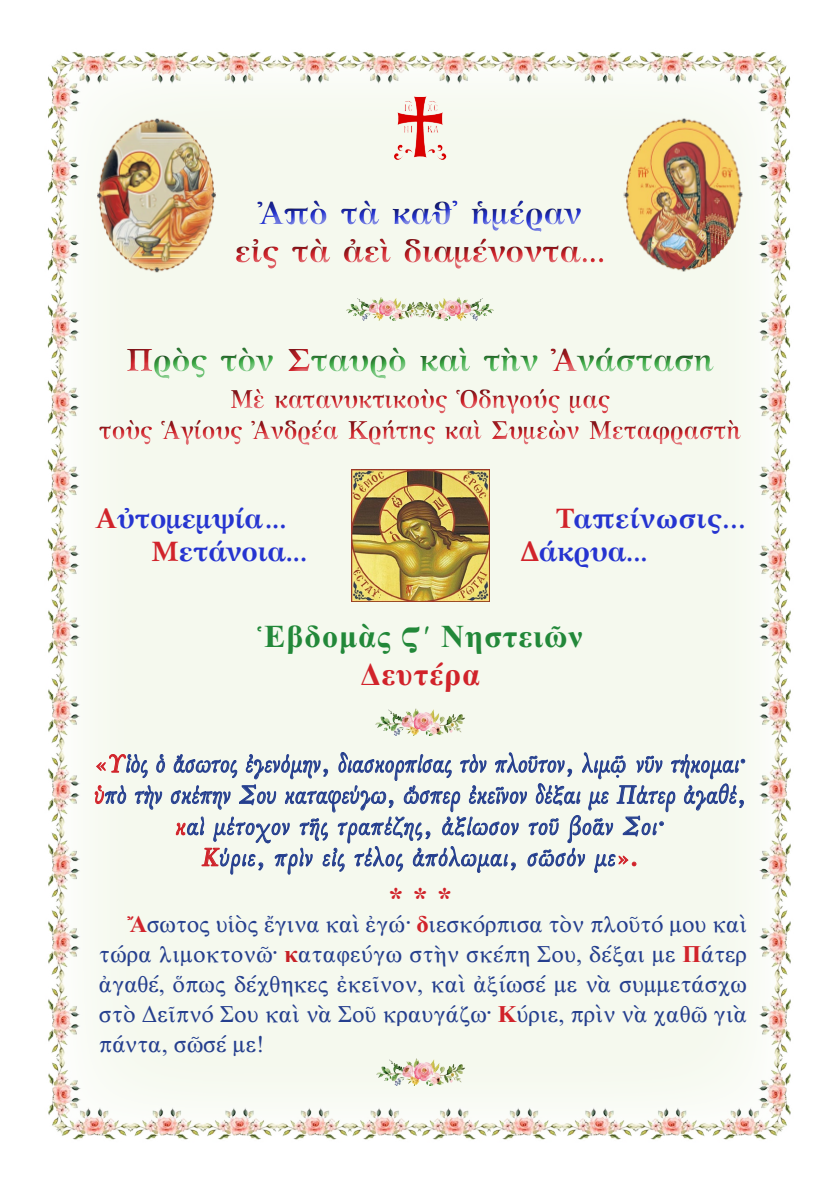
<style>
.page{position:relative;width:840px;height:1191px;background:#fff}
.page>*{position:absolute;margin:0;border:0;box-sizing:border-box;transform-origin:0 0}
.t1{font:700 32px "GFS Artemisia";color:#40ae49}
.t2{font:700 32px "GFS Artemisia";color:#d1232a}
.t3{font:32px "CTOS New Times Bold Test 1";letter-spacing:.03em;color:#228839}
.t4{font:700 32px "GFS Artemisia";color:#2534d0}
.t5{font:32px "CTOS New Times Bold Test 1";letter-spacing:.03em;color:#d1232a}
.t6{font:30px "CTOS New Times Bold Test 1";color:#d1232a}
.t7{font:700 28px "GFS Artemisia";color:#2534d0}
.t8{font:700 28px "GFS Artemisia";letter-spacing:.03em;color:#2534d0}
.t9{font:26px "GFS Baskerville";letter-spacing:.01em;color:#253f8e}
.t10{font:26px/31.2px "GFS Baskerville";letter-spacing:.03em;color:#253f8e;text-align:center}
.t11{font:700 26px/31.2px "GFS Artemisia";color:#d1232a;text-align:center;scale:.9 1}
.t12{font:24px/30px "CTOS New Times Roman Test 1";color:#253f8e;text-align:justify}
.s1{color:#d1232a}
.s2{font-family:"CTOS New Times Bold Test 1";color:#d1232a}
.s3{font-family:"CTOS New Times Bold Test 1";color:#c62026}
</style>
<div class="page">
<img style="left:47px;top:52px;width:744px;height:1088px">
<img style="left:393px;top:96px;width:53px;height:65px">
<div style="left:225px;top:191px;width:391px;height:86px;background:#f5f9ee"></div>
<div style="left:222px;top:186px;width:392px;height:84px;background:#231f20;opacity:.75"></div>
<svg style="left:94px;top:745px;width:71px;height:65px"></svg>
<svg style="left:171px;top:744px;width:573px;height:130px"></svg>
<img style="left:96px;top:114px;width:122px;height:158px">
<img style="left:623px;top:114px;width:121px;height:158px">
<img style="left:374px;top:706px;width:90px;height:30px">
<img style="left:345px;top:295px;width:71px;height:25px">
<img style="left:416px;top:295px;width:78px;height:25px">
<img style="left:375px;top:1056px;width:90px;height:29px">
<div style="left:93px;top:338px;width:661px;height:121px;background:#f5f9ee"></div>
<div style="left:91px;top:334px;width:658px;height:120px;background:#231f20;opacity:.75"></div>
<img style="left:351px;top:469px;width:138px;height:132px">
<h1 class="t4" style="left:258px;top:186px;width:325px">Ἀπὸ τὰ καθ᾿ ἡμέραν</h1>
<h1 class="t2" style="left:235px;top:225px;width:371px">εἰς τὰ ἀεὶ διαμένοντα...</h1>
<h1 class="t1" style="left:126px;top:334px;width:589px"><span class="s1">Π</span>ρὸς τὸν <span class="s1">Σ</span>ταυρὸ καὶ τὴν <span class="s1">Ἀ</span>νάσταση</h1>
<p class="t11" style="left:99px;top:381px;width:714px">Μὲ κατανυκτικοὺς Ὁδηγούς μας<br>τοὺς Ἁγίους Ἀνδρέα Κρήτης καὶ Συμεὼν Μεταφραστὴ</p>
<p class="t7" style="left:95px;top:495px;width:193px"><span class="s1">Α</span>ὐτομεμψία...</p>
<p class="t7" style="left:151px;top:528px;width:157px"><span class="s1">Μ</span>ετάνοια...</p>
<p class="t8" style="left:555px;top:495px;width:191px"><span class="s1">Τ</span>απείνωσις...</p>
<p class="t7" style="left:520px;top:528px;width:128px"><span class="s1">Δ</span>άκρυα...</p>
<p class="t3" style="left:257px;top:618px;width:326px">Ἑβδομὰς Ϛ ´ Νηστειῶν</p>
<p class="t5" style="left:360px;top:657px;width:121px">Δευτέρα</p>
<p class="t9" style="left:94px;top:750px;width:653px"><span class="s1">«Υ</span>ἱὸς ὁ ἄσωτος ἐγενόμην, διασκορπίσας τὸν πλοῦτον, λιμῷ νῦν τήκομαι·</p>
<p class="t9" style="left:94px;top:781px;width:652px"><span class="s1">ὑ</span>πὸ τὴν σκέπην Σου καταφεύγω, ὥσπερ ἐκεῖνον δέξαι με Πάτερ ἀγαθέ,</p>
<p class="t10" style="left:175px;top:812px;width:491px"><span class="s1">κ</span>αὶ μέτοχον τῆς τραπέζης, ἀξίωσον τοῦ βοᾶν Σοι·<br><span class="s1">Κ</span>ύριε, πρὶν εἰς τέλος ἀπόλωμαι, σῶσόν με<span class="s1">».</span></p>
<p class="t6" style="left:388px;top:881px;width:65px">* * *</p>
<p class="t12" style="left:99px;top:909px;width:649px;text-indent:28px"><span class="s2">Ἄ</span>σωτος υἱὸς ἔγινα καὶ ἐγώ· <span class="s2">δ</span>ιεσκόρπισα τὸν πλοῦτό μου καὶ τώρα λιμοκτονῶ· <span class="s3">κ</span>αταφεύγω στὴν σκέπη Σου, δέξαι με <span class="s2">Π</span>άτερ ἀγαθέ, ὅπως δέχθηκες ἐκεῖνον, καὶ ἀξίωσέ με νὰ συμμετάσχω στὸ Δεῖπνό Σου καὶ νὰ Σοῦ κραυγάζω· <span class="s2">Κ</span>ύριε, πρὶν νὰ χαθῶ γιὰ πάντα, σῶσέ με!</p>
</div>
